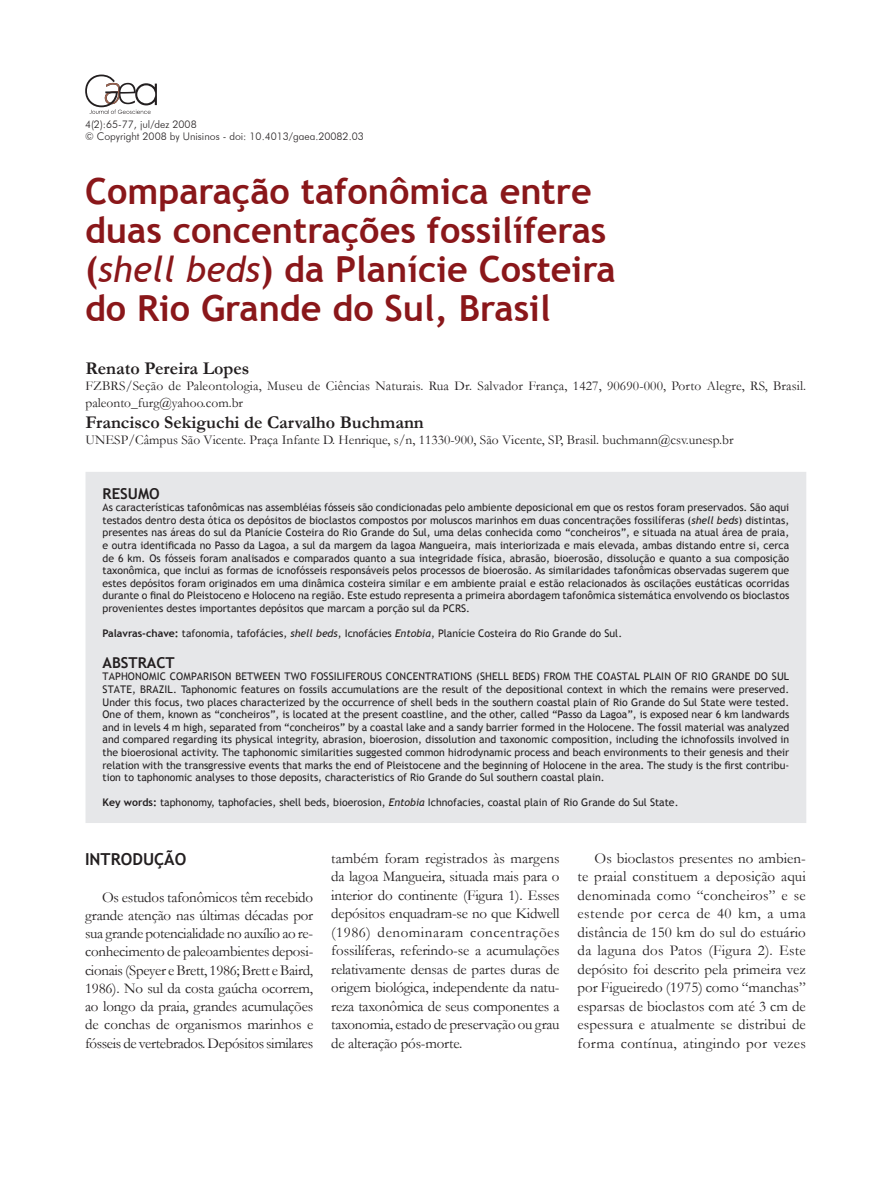
<style>
.page{position:relative;width:893px;height:1191px;background:#fff}
.page>*{position:absolute;margin:0;border:0;box-sizing:border-box;transform-origin:0 0}
.t1{font:700 36px/39px "Trebuchet MS";color:#8a171a}
.t2{font:700 18px "Garamond";color:#231f20}
.t3{font:700 16.5px "Trebuchet MS";color:#231f20}
.t4{font:15px/18.5px "Garamond";letter-spacing:-.015em;color:#231f20;text-align:justify}
.t5{font:700 15px "Trebuchet MS";color:#231f20}
.t6{font:13.5px/16.2px "Garamond";color:#231f20}
.t7{font:10.5px/12.6px "Trebuchet MS";color:#231f20;text-align:justify}
.t8{font:300 10.5px/12.6px "Futura BT";color:#231f20}
.s1{font-weight:400;font-style:italic}
.s2{font-style:italic}
.s3{font-weight:700}
</style>
<div class="page">
<svg style="left:85px;top:75px;width:72px;height:39px"></svg>
<div style="left:86px;top:472px;width:720px;height:351px;background:#e6e7e9"></div>
<p class="t8" style="left:85px;top:118px;width:280px">4(2):65-77, jul/dez 2008<br>© Copyright 2008 by Unisinos - doi: 10.4013/gaea.20082.03</p>
<h1 class="t1" style="left:85px;top:171px;width:532px">Comparação tafonômica entre duas concentrações fossilíferas (<span class="s1">shell beds</span>) da Planície Costeira do Rio Grande do Sul, Brasil</h1>
<h2 class="t2" style="left:86px;top:356px;width:165px">Renato Pereira Lopes</h2>
<p class="t6" style="left:86px;top:378px;width:722px">FZBRS/Seção de Paleontologia, Museu de Ciências Naturais. Rua Dr. Salvador França, 1427, 90690-000, Porto Alegre, RS, Brasil. paleonto_furg@yahoo.com.br</p>
<h2 class="t2" style="left:86px;top:410px;width:340px">Francisco Sekiguchi de Carvalho Buchmann</h2>
<p class="t6" style="left:86px;top:432px;width:649px">UNESP/Câmpus São Vicente. Praça Infante D. Henrique, s/n, 11330-900, São Vicente, SP, Brasil. buchmann@csv.unesp.br</p>
<h3 class="t5" style="left:103px;top:484px;width:59px">RESUMO</h3>
<p class="t7" style="left:103px;top:501px;width:688px">As características tafonômicas nas assembléias fósseis são condicionadas pelo ambiente deposicional em que os restos foram preservados. São aqui testados dentro desta ótica os depósitos de bioclastos compostos por moluscos marinhos em duas concentrações fossilíferas (<span class="s2">shell beds</span>) distintas, presentes nas áreas do sul da Planície Costeira do Rio Grande do Sul, uma delas conhecida como “concheiros”, e situada na atual área de praia, e outra identificada no Passo da Lagoa, a sul da margem da lagoa Mangueira, mais interiorizada e mais elevada, ambas distando entre si, cerca de 6 km. Os fósseis foram analisados e comparados quanto a sua integridade física, abrasão, bioerosão, dissolução e quanto a sua composição taxonômica, que inclui as formas de icnofósseis responsáveis pelos processos de bioerosão. As similaridades tafonômicas observadas sugerem que estes depósitos foram originados em uma dinâmica costeira similar e em ambiente praial e estão relacionados às oscilações eustáticas ocorridas durante o final do Pleistoceno e Holoceno na região. Este estudo representa a primeira abordagem tafonômica sistemática envolvendo os bioclastos provenientes destes importantes depósitos que marcam a porção sul da PCRS.</p>
<p class="t7" style="left:103px;top:627px;width:521px"><span class="s3">Palavras-chave:</span> tafonomia, tafofácies, <span class="s2">shell beds</span>, Icnofácies <span class="s2">Entobia</span>, Planície Costeira do Rio Grande do Sul.</p>
<h3 class="t5" style="left:103px;top:653px;width:74px">ABSTRACT</h3>
<p class="t7" style="left:103px;top:670px;width:14px">Tapho</p>
<p class="t7" style="left:135px;top:670px;width:49px">nomic compa</p>
<p class="t7" style="left:203px;top:670px;width:289px">rison between two fossiliferous concentrations (shell</p>
<p class="t7" style="left:513px;top:670px;width:69px">beds) from the</p>
<p class="t7" style="left:597px;top:670px;width:8px">Coa</p>
<p class="t7" style="left:617px;top:670px;width:13px">stal</p>
<p class="t7" style="left:644px;top:670px;width:145px">Plain of Rio Grande do Sul</p>
<p class="t7" style="left:103px;top:683px;width:7px">State</p>
<p class="t7" style="left:103px;top:683px;width:688px;text-indent:30px">, Brazil. Taphonomic features on fossils accumulations are the result of the depositional context in which the remains were preserved.<br>Under this focus, two places characterized by the occurrence of shell beds in the southern coastal plain of Rio Grande do Sul State were tested.<br>One of them, known as “concheiros”, is located at the present coastline, and the other, called “Passo da Lagoa”, is exposed near 6 km landwards and in levels 4 m high, separated from “concheiros” by a coastal lake and a sandy barrier formed in the Holocene. The fossil material was analyzed and compared regarding its physical integrity, abrasion, bioerosion, dissolution and taxonomic composition, including the ichnofossils involved in the bioerosional activity. The taphonomic similarities suggested common hidrodynamic process and beach environments to their genesis and their relation with the transgressive events that marks the end of Pleistocene and the beginning of Holocene in the area. The study is the first contribu&shy;tion to taphonomic analyses to those deposits, characteristics of Rio Grande do Sul southern coastal plain.</p>
<p class="t7" style="left:103px;top:796px;width:577px"><span class="s3">Key words:</span> taphonomy, taphofacies, shell beds, bioerosion, <span class="s2">Entobia</span> i chnofacies, coastal plain of Rio Grande do Sul State.</p>
<h3 class="t3" style="left:85px;top:848px;width:103px">INTRODUÇÃO</h3>
<p class="t4" style="left:85px;top:887px;width:230px;text-indent:17px">Os estudos tafonômicos têm recebido grande atenção nas últimas décadas por sua grande potencialidade no auxílio ao re&shy;conhecimento de paleoambientes deposi&shy;cionais (Speyer e Brett, 1986; Brett e Baird, 1986). No sul da costa gaúcha ocorrem, ao longo da praia, grandes acumulações de conchas de organismos marinhos e fósseis de vertebrados. Depósitos similares</p>
<p class="t4" style="left:331px;top:848px;width:230px">também foram registrados às margens da lagoa Mangueira, situada mais para o interior do continente (Figura 1). Esses depósitos enquadram-se no que Kidwell (1986) denominaram concentrações fossilíferas, referindo-se a acumulações relativamente densas de partes duras de origem biológica, independente da natu&shy;reza taxonômica de seus componentes a taxonomia, estado de preservação ou grau de alteração pós-morte.</p>
<p class="t4" style="left:578px;top:848px;width:230px;text-indent:17px">Os bioclastos presentes no ambien&shy;te praial constituem a deposição aqui denominada como “concheiros” e se estende por cerca de 40 km, a uma distância de 150 km do sul do estuário da laguna dos Patos (Figura 2). Este depósito foi descrito pela primeira vez por Figueiredo (1975) como “manchas” esparsas de bioclastos com até 3 cm de espessura e atualmente se distribui de forma contínua, atingindo por vezes</p>
</div>
